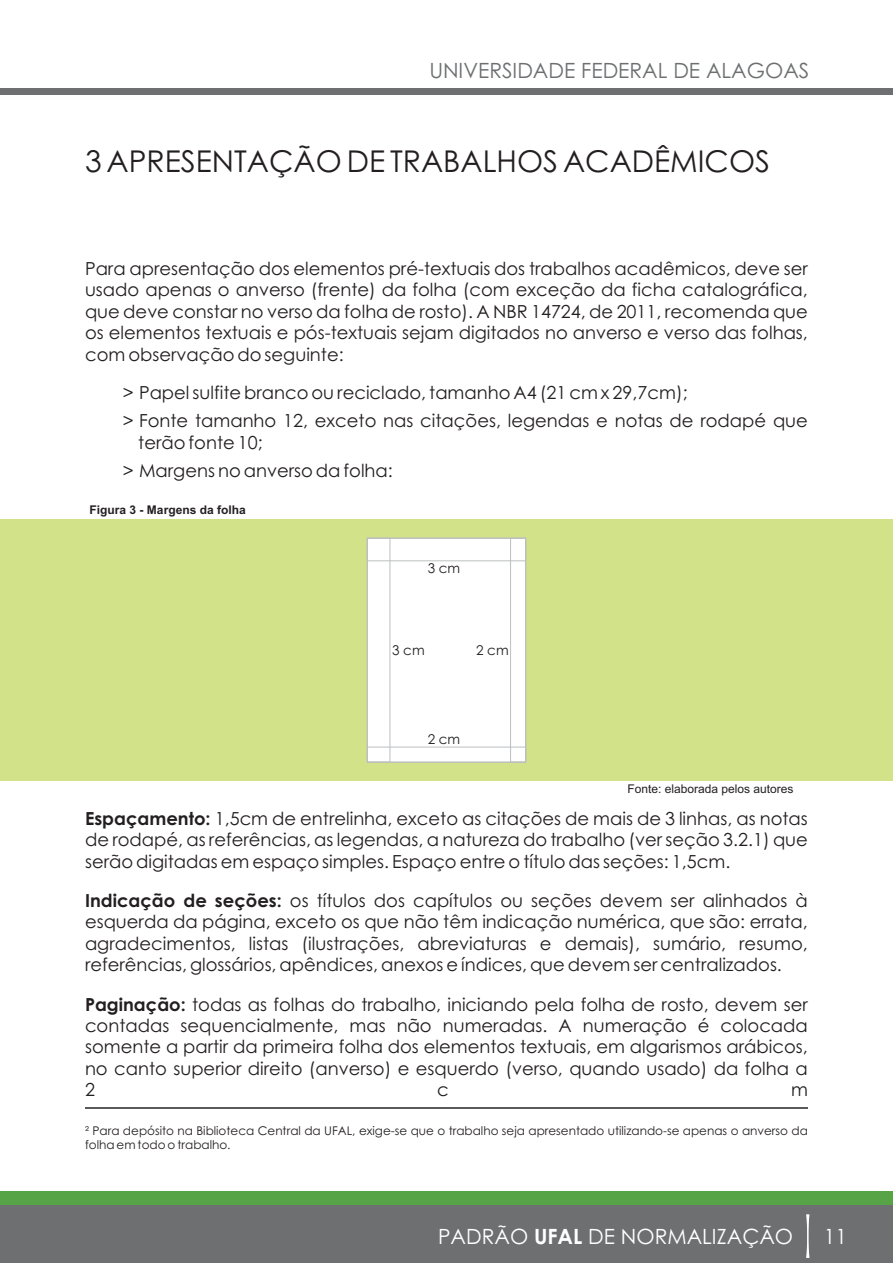
<style>
.page{position:relative;width:893px;height:1263px;background:#fff}
.page>*{position:absolute;margin:0;border:0;box-sizing:border-box;transform-origin:0 0}
.t1{font:30px "Century Gothic";color:#231f20}
.t2{font:21px "Century Gothic";color:#6d6f71}
.t3{font:21px "Century Gothic";color:#fff}
.t4{font:18px/21.5px "Century Gothic";color:#231f20;text-align:justify}
.t5{font:13.5px "Century Gothic";color:#231f20}
.t6{font:12px/14.2px "Century Gothic";color:#231f20}
.t7{font:12px "Arial";color:#231f20}
.t8{font:700 12px "Arial";color:#231f20}
.s1{font-weight:700}
</style>
<div class="page">
<div style="left:0;top:519px;width:893px;height:262px;background:#d2e288"></div>
<div style="left:0;top:1191px;width:893px;height:25px;background:#56a446"></div>
<div style="left:0;top:1206px;width:893px;height:57px;background:#6d6f71"></div>
<div style="left:0;top:89px;width:893px;height:6px;background:#6d6f71"></div>
<hr style="left:85px;top:1107px;width:723px;height:1px;background:#58595b">
<div style="left:366px;top:537px;width:160px;height:226px;background:#fff"></div>
<div style="left:367px;top:538px;width:159px;height:23px;border:1px solid #bcbec0"></div>
<div style="left:367px;top:747px;width:159px;height:15px;border:1px solid #bcbec0"></div>
<div style="left:367px;top:538px;width:23px;height:224px;border:1px solid #bcbec0"></div>
<div style="left:510px;top:538px;width:16px;height:224px;border:1px solid #bcbec0"></div>
<svg style="left:806px;top:1214px;width:3px;height:44px"></svg>
<p class="t2" style="left:429px;top:62px;width:382px">UNIVERSIDADE FEDERAL DE ALAGOAS</p>
<h1 class="t1" style="left:85px;top:149px;width:686px">3 APRESENTAÇÃO DE TRABALHOS ACADÊMICOS</h1>
<p class="t4" style="left:85px;top:259px;width:724px">Para apresentação dos elementos pré-textuais dos trabalhos acadêmicos, deve ser usado apenas o anverso (frente) da folha (com exceção da ficha catalográfica, que deve constar no verso da folha de rosto). A NBR 14724, de 2011, recomenda que os elementos textuais e pós-textuais sejam digitados no anverso e verso das folhas, com observação do seguinte:</p>
<p class="t4" style="left:123px;top:381px;width:686px;line-height:27.9px">&gt; Papel sulfite branco ou reciclado, tamanho A4 (21 cm x 29,7cm);<br>&gt; Fonte tamanho 12, exceto nas citações, legendas e notas de rodapé que</p>
<p class="t4" style="left:123px;top:430px;width:271px;line-height:27.9px;text-indent:15px">terão fonte 10;<br>&gt; Margens no anverso da folha:</p>
<p class="t8" style="left:90px;top:505px;width:158px">Figura 3 - Margens da folha</p>
<p class="t5" style="left:428px;top:563px;width:34px">3 cm</p>
<p class="t5" style="left:392px;top:645px;width:34px">3 cm</p>
<p class="t5" style="left:476px;top:645px;width:34px">2 cm</p>
<p class="t5" style="left:428px;top:734px;width:34px">2 cm</p>
<p class="t7" style="left:627px;top:784px;width:168px">Fonte: elaborada pelos autores</p>
<p class="t4" style="left:85px;top:809px;width:724px"><span class="s1">Espaçamento:</span> 1,5cm de entrelinha, exceto as citações de mais de 3 linhas, as notas de rodapé, as referências, as legendas, a natureza do trabalho (ver seção 3.2.1) que serão digitadas em espaço simples. Espaço entre o título das seções: 1,5cm.</p>
<p class="t4" style="left:85px;top:891px;width:724px"><span class="s1">Indicação de seções:</span> os títulos dos capítulos ou seções devem ser alinhados à esquerda da página, exceto os que não têm indicação numérica, que são: errata, agradecimentos, listas (ilustrações, abreviaturas e demais), sumário, resumo, referências, glossários, apêndices, anexos e índices, que devem ser centralizados.</p>
<p class="t4" style="left:85px;top:995px;width:724px"><span class="s1">Paginação:</span> todas as folhas do trabalho, iniciando pela folha de rosto, devem ser contadas sequencialmente, mas não numeradas. A numeração é colocada somente a partir da primeira folha dos elementos textuais, em algarismos arábicos, no canto superior direito (anverso) e esquerdo (verso, quando usado) da folha a 2</p>
<p class="t4" style="left:437px;top:1081px;width:13px">c</p>
<p class="t4" style="left:791px;top:1081px;width:18px">m</p>
<p class="t6" style="left:85px;top:1124px;width:724px">² Para depósito na Biblioteca Central da UFAL, exige-se que o trabalho seja apresentado utilizando-se apenas o anverso da folha em todo o trabalho.</p>
<p class="t3" style="left:438px;top:1228px;width:357px">PADRÃO <span class="s1">UFAL</span> DE NORMALIZAÇÃO</p>
<p class="t3" style="left:824px;top:1228px;width:25px">11</p>
</div>
